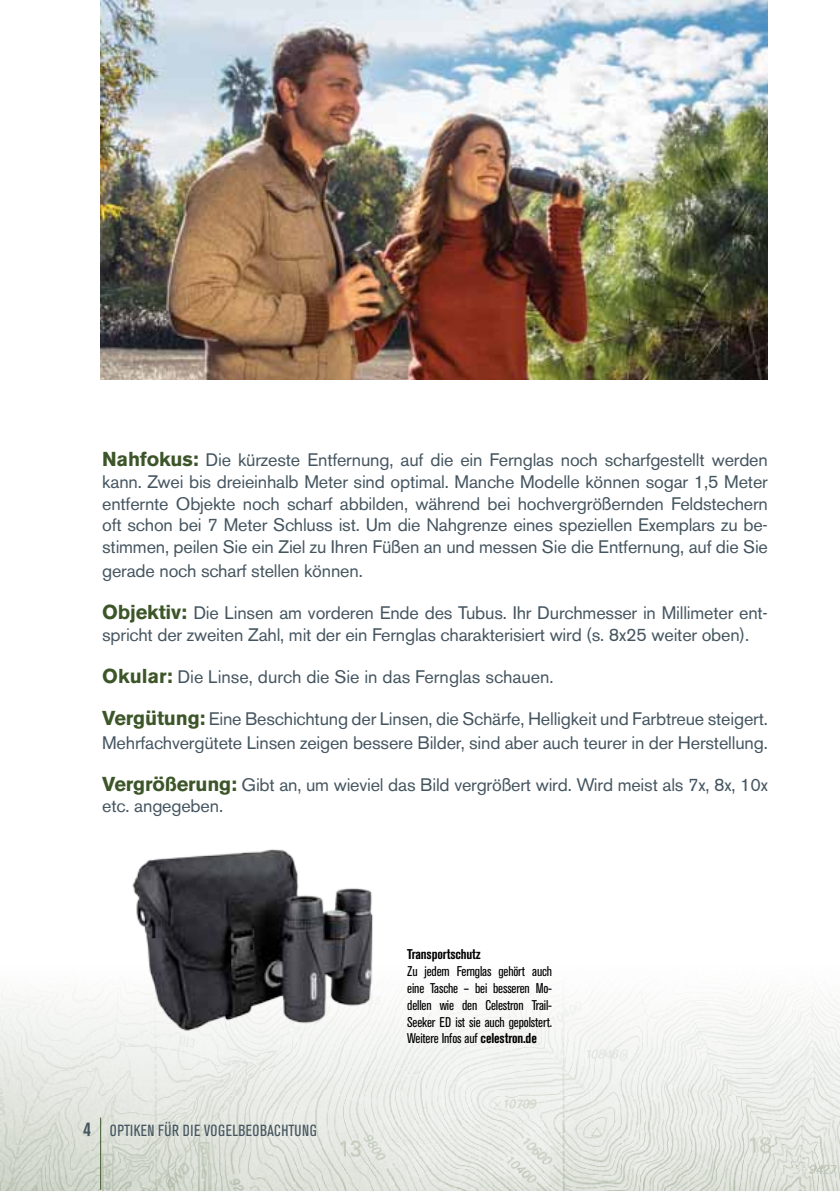
<style>
.page{position:relative;width:840px;height:1191px;background:#fff}
.page>*{position:absolute;margin:0;border:0;box-sizing:border-box;transform-origin:0 0}
.t1{font:18px/21.6px "Akzidenz Grotesk BE";letter-spacing:-.01em;color:#455560}
.t2{font:condensed 16px "Akzidenz Grotesk BE";letter-spacing:.02em;color:#455560}
.t3{font:condensed 14px/16.8px "Akzidenz Grotesk BE";letter-spacing:-.01em;color:#000;text-align:justify}
.t4{font:700 condensed 14px "Akzidenz Grotesk BE";letter-spacing:-.01em;color:#000}
.s1{font-weight:700;font-size:20px;color:#3d5629}
.s2{font-weight:700;font-size:20px}
.s3{font-weight:700}
</style>
<div class="page">
<img style="left:0;top:0;width:839px;height:1191px">
<img style="left:100px;top:0;width:667px;height:379px">
<hr style="left:100px;top:1117px;width:1px;height:72px;background:#3d5629">
<img style="left:94px;top:835px;width:322px;height:215px">
<p class="t1" style="left:102px;top:449px;width:667px;text-align:justify"><span class="s1">Nahfokus:</span> Die kürzeste Entfernung, auf die ein Fernglas noch scharfgestellt werden kann. Zwei bis dreieinhalb Meter sind optimal. Manche Modelle können sogar 1,5 Meter entfernte Objekte noch scharf abbilden, während bei hochvergrößernden Feldstechern oft schon bei 7 Meter Schluss ist. Um die Nahgrenze eines speziellen Exemplars zu be&shy;stimmen, peilen Sie ein Ziel zu Ihren Füßen an und messen Sie die Entfernung, auf die Sie</p>
<p class="t1" style="left:102px;top:560px;width:260px">gerade noch scharf stellen können.</p>
<p class="t1" style="left:102px;top:602px;width:667px"><span class="s1">Objektiv:</span> Die Linsen am vorderen Ende des Tubus. Ihr Durchmesser in Millimeter ent&shy;spricht der zweiten Zahl, mit der ein Fernglas charakterisiert wird (s. 8x25 weiter oben).</p>
<p class="t1" style="left:102px;top:665px;width:450px"><span class="s1">Okular:</span> Die Linse, durch die Sie in das Fernglas schauen.</p>
<p class="t1" style="left:102px;top:706px;width:664px;line-height:24px"><span class="s1">Vergütung:</span> Eine Beschichtung der Linsen, die Schärfe, Helligkeit und Farbtreue steigert.<br>Mehrfachvergütete Linsen zeigen bessere Bilder, sind aber auch teurer in der Herstellung.</p>
<p class="t1" style="left:102px;top:773px;width:666px"><span class="s1">Vergrößerung:</span> Gibt an, um wieviel das Bild vergrößert wird. Wird meist als 7x, 8x, 10x etc. angegeben.</p>
<p class="t2" style="left:83px;top:1121px;width:233px"><span class="s2">4</span> Optiken für die Vog elbeobachtung</p>
<p class="t4" style="left:407px;top:946px;width:75px">Transportschutz</p>
<p class="t3" style="left:407px;top:963px;width:146px">Zu jedem Fernglas gehört auch eine Tasche – bei besseren Mo&shy;dellen wie den Celestron Trail-Seeker ED ist sie auch gepolstert.<br>Weitere Infos auf <span class="s3">celestron.de</span></p>
</div>
